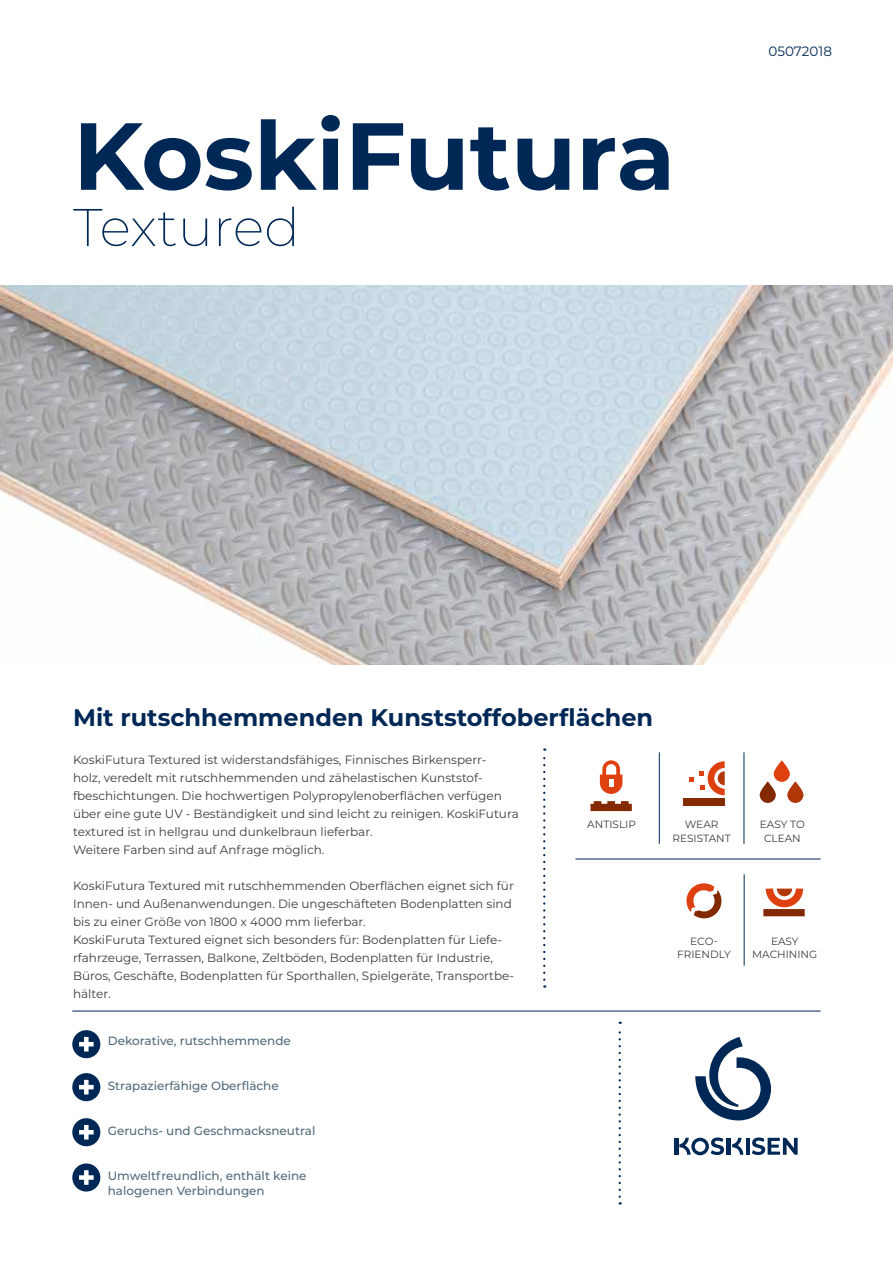
<style>
.page{position:relative;width:893px;height:1263px;background:#fff}
.page>*{position:absolute;margin:0;border:0;box-sizing:border-box;transform-origin:0 0}
.t1{font:700 94.95px "Montserrat";color:#002856}
.t2{font:200 52.95px "Montserrat";color:#002856}
.t3{font:700 24px "Montserrat";color:#002856}
.t4{font:13.5px "Montserrat";color:#002856}
.t5{font:12px/18px "Montserrat";color:#3c3c3b}
.t6{font:500 12px/15px "Montserrat";color:#516a79}
.t7{font:10.5px/13.5px "Montserrat";color:#3c3c3b;text-align:center}
</style>
<div class="page">
<img style="left:0;top:286px;width:893px;height:378px">
<hr style="left:746px;top:1138px;width:3px;height:17px;background:#002856">
<hr style="left:674px;top:1138px;width:4px;height:17px;background:#002856">
<hr style="left:727px;top:1138px;width:4px;height:17px;background:#002856">
<svg style="left:752px;top:1137px;width:46px;height:18px"></svg>
<svg style="left:679px;top:1137px;width:45px;height:18px"></svg>
<svg style="left:732px;top:1138px;width:11px;height:17px"></svg>
<svg style="left:695px;top:1037px;width:76px;height:83px"></svg>
<svg style="left:543px;top:748px;width:2px;height:240px"></svg>
<svg style="left:619px;top:1022px;width:2px;height:182px"></svg>
<div style="left:72px;top:1030px;width:28px;height:28px;background:#002856;border-radius:50%"></div>
<div style="left:84px;top:1037px;width:5px;height:14px;background:#fff"></div>
<hr style="left:79px;top:1042px;width:15px;height:4px;background:#fff">
<div style="left:72px;top:1073px;width:28px;height:28px;background:#002856;border-radius:50%"></div>
<div style="left:84px;top:1080px;width:5px;height:14px;background:#fff"></div>
<hr style="left:79px;top:1085px;width:15px;height:4px;background:#fff">
<div style="left:72px;top:1118px;width:28px;height:28px;background:#002856;border-radius:50%"></div>
<div style="left:84px;top:1125px;width:5px;height:14px;background:#fff"></div>
<hr style="left:79px;top:1130px;width:15px;height:4px;background:#fff">
<div style="left:72px;top:1163px;width:28px;height:28px;background:#002856;border-radius:50%"></div>
<div style="left:84px;top:1170px;width:5px;height:15px;background:#fff"></div>
<div style="left:79px;top:1175px;width:15px;height:5px;background:#fff"></div>
<hr style="left:72px;top:1011px;width:749px;height:1px;background:#002856">
<hr style="left:575px;top:859px;width:246px;height:1px;background:#002856">
<hr style="left:659px;top:752px;width:1px;height:92px;background:#002856">
<hr style="left:744px;top:752px;width:1px;height:92px;background:#002856">
<hr style="left:744px;top:874px;width:1px;height:92px;background:#002856">
<div style="left:763px;top:909px;width:42px;height:7px;background:#832a00"></div>
<svg style="left:763px;top:888px;width:42px;height:23px"></svg>
<svg style="left:686px;top:883px;width:36px;height:36px"></svg>
<svg style="left:774px;top:760px;width:16px;height:22px"></svg>
<svg style="left:760px;top:781px;width:16px;height:22px"></svg>
<svg style="left:787px;top:781px;width:16px;height:22px"></svg>
<svg style="left:590px;top:801px;width:42px;height:10px"></svg>
<svg style="left:600px;top:760px;width:22px;height:34px"></svg>
<svg style="left:690px;top:761px;width:35px;height:34px"></svg>
<div style="left:683px;top:799px;width:42px;height:7px;background:#832a00"></div>
<h1 class="t1" style="left:73px;top:88px;width:604px">KoskiFutura</h1>
<h2 class="t2" style="left:73px;top:192px;width:228px">Textured</h2>
<p class="t4" style="left:769px;top:42px;width:65px">05072018</p>
<h3 class="t3" style="left:73px;top:700px;width:582px">Mit rutschhemmenden Kunststoffoberflächen</h3>
<p class="t5" style="left:73px;top:751px;width:447px">KoskiFutura Textured ist widerstandsfähiges, Finnisches Birkensperr-<br>holz, veredelt mit rutschhemmenden und zähelastischen Kunststof&shy;fbeschichtungen. Die hochwertigen Polypropylenoberflächen verfügen über eine gute UV - Beständigkeit und sind leicht zu reinigen. KoskiFutura textured ist in hellgrau und dunkelbraun lieferbar.<br>Weitere Farben sind auf Anfrage möglich.</p>
<p class="t5" style="left:73px;top:877px;width:443px">KoskiFutura Textured mit rutschhemmenden Oberflächen eignet sich für Innen- und Außenanwendungen. Die ungeschäfteten Bodenplatten sind bis zu einer Größe von 1800 x 4000 mm lieferbar.<br>KoskiFuruta Textured eignet sich besonders für: Bodenplatten für Liefe&shy;rfahrzeuge, Terrassen, Balkone, Zeltböden, Bodenplatten für Industrie, Büros, Geschäfte, Bodenplatten für Sporthallen, Spielgeräte, Transportbe&shy;hälter.</p>
<p class="t6" style="left:108px;top:1033px;width:185px">Dekorative, rutschhemmende</p>
<p class="t6" style="left:108px;top:1078px;width:173px">Strapazierfähige Oberfläche</p>
<p class="t6" style="left:108px;top:1123px;width:209px">Geruchs- und Geschmacksneutral</p>
<p class="t6" style="left:108px;top:1168px;width:200px">Umweltfreundlich, enthält keine halogenen Verbindungen</p>
<p class="t7" style="left:587px;top:817px;width:50px">ANTISLIP</p>
<p class="t7" style="left:672px;top:817px;width:60px">WEAR<br>RESISTANT</p>
<p class="t7" style="left:677px;top:934px;width:55px">ECO-<br>FRIENDLY</p>
<p class="t7" style="left:760px;top:817px;width:47px">EASY TO<br>CLEAN</p>
<p class="t7" style="left:752px;top:934px;width:67px">EASY<br>MACHINING</p>
</div>
